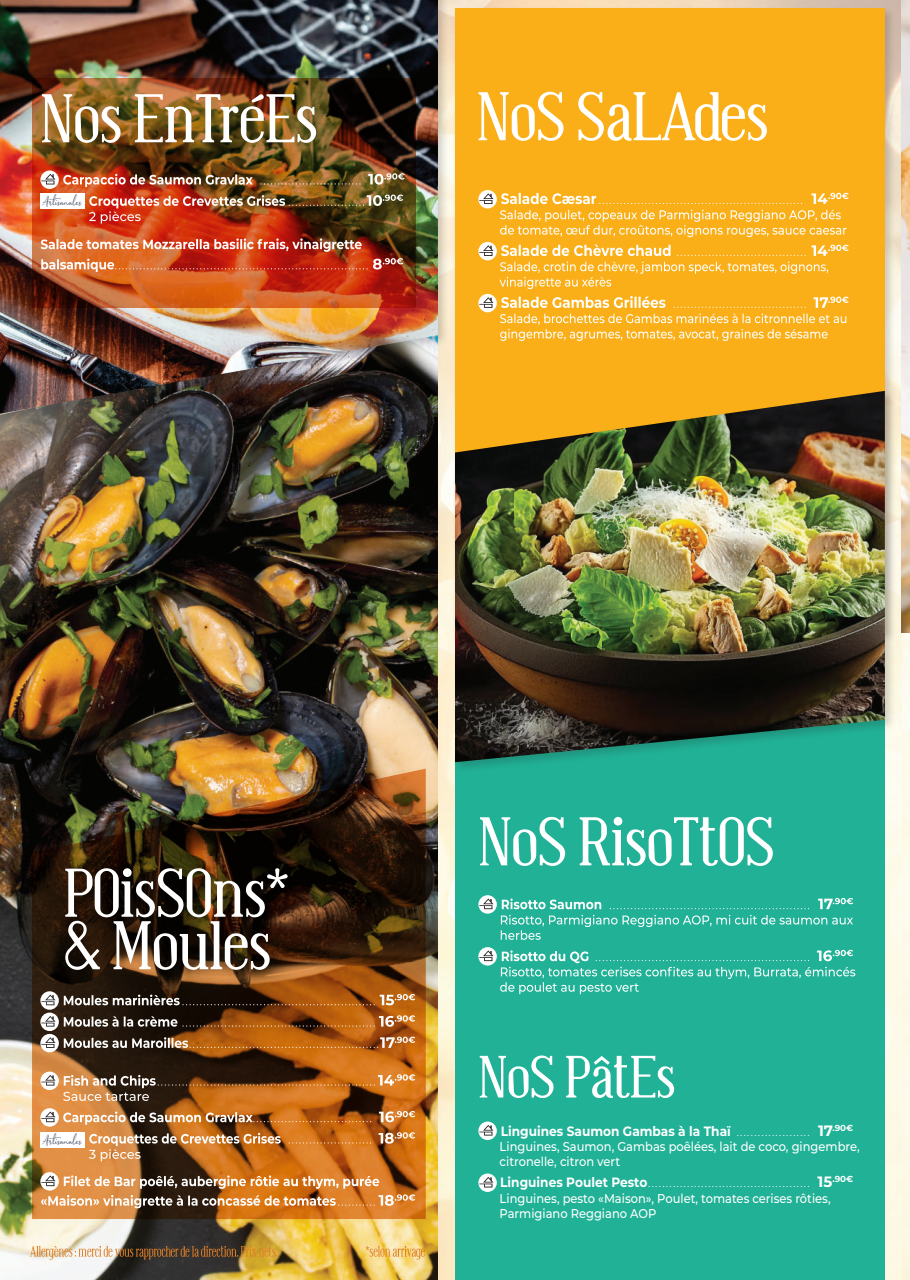
<style>
.page{position:relative;width:910px;height:1280px;background:#fff}
.page>*{position:absolute;margin:0;border:0;box-sizing:border-box;transform-origin:0 0}
.t1{font:15px "Sophistica 1";color:#3a445e}
.t2{font:700 13.5px "Montserrat";color:#fff;scale:.9 1}
.t3{font:500 12.75px/15.3px "Montserrat";color:#fff;scale:.9 1}
.t4{font:10.5px "Montserrat";color:#fff}
.s1{font-weight:400;font-size:10.5px}
.s2{font-size:15px}
.s3{font-weight:700;font-size:13.5px}
.s4{font-weight:700;font-size:15px}
</style>
<div class="page">
<img style="left:438px;top:0;width:472px;height:1280px">
<div style="left:455px;top:583px;width:430px;height:342px;background:#20b196"></div>
<div style="left:455px;top:825px;width:430px;height:455px;background:#20b196"></div>
<img style="left:0;top:427px;width:438px;height:853px">
<img style="left:901px;top:0;width:9px;height:632px">
<div style="left:451px;top:5px;width:445px;height:639px;background:#231f20;opacity:.2"></div>
<div style="left:455px;top:9px;width:429px;height:623px;background:#faaf18"></div>
<svg style="left:480px;top:817px;width:293px;height:49px"></svg>
<svg style="left:480px;top:1055px;width:194px;height:43px"></svg>
<svg style="left:30px;top:1246px;width:247px;height:13px"></svg>
<svg style="left:366px;top:1246px;width:59px;height:13px"></svg>
<img style="left:32px;top:768px;width:394px;height:451px">
<svg style="left:65px;top:868px;width:223px;height:102px"></svg>
<svg style="left:478px;top:1121px;width:19px;height:19px"></svg>
<svg style="left:479px;top:1125px;width:14px;height:10px"></svg>
<svg style="left:478px;top:1173px;width:19px;height:19px"></svg>
<svg style="left:479px;top:1177px;width:14px;height:10px"></svg>
<svg style="left:478px;top:92px;width:289px;height:49px"></svg>
<div style="left:452px;top:388px;width:444px;height:385px;background:#231f20;opacity:.2"></div>
<img style="left:455px;top:391px;width:430px;height:371px">
<div style="left:0;top:0;width:450px;height:427px;background:#231f20;opacity:.2"></div>
<img style="left:0;top:0;width:438px;height:414px">
<img style="left:32px;top:78px;width:383px;height:229px">
<img style="left:42px;top:94px;width:274px;height:49px">
<svg style="left:500px;top:950px;width:355px;height:44px"></svg>
<svg style="left:501px;top:915px;width:352px;height:25px"></svg>
<svg style="left:502px;top:898px;width:351px;height:11px"></svg>
<svg style="left:478px;top:895px;width:19px;height:19px"></svg>
<svg style="left:479px;top:898px;width:14px;height:11px"></svg>
<svg style="left:478px;top:947px;width:19px;height:18px"></svg>
<svg style="left:479px;top:950px;width:14px;height:11px"></svg>
<svg style="left:89px;top:1132px;width:326px;height:29px"></svg>
<svg style="left:63px;top:1111px;width:352px;height:14px"></svg>
<svg style="left:63px;top:1074px;width:352px;height:27px"></svg>
<svg style="left:64px;top:1037px;width:351px;height:11px"></svg>
<svg style="left:64px;top:1015px;width:351px;height:12px"></svg>
<svg style="left:64px;top:994px;width:351px;height:11px"></svg>
<svg style="left:40px;top:991px;width:19px;height:19px"></svg>
<svg style="left:41px;top:994px;width:15px;height:11px"></svg>
<svg style="left:40px;top:1012px;width:19px;height:19px"></svg>
<svg style="left:41px;top:1016px;width:15px;height:10px"></svg>
<svg style="left:40px;top:1034px;width:19px;height:18px"></svg>
<svg style="left:41px;top:1037px;width:15px;height:11px"></svg>
<svg style="left:40px;top:1071px;width:19px;height:19px"></svg>
<svg style="left:41px;top:1075px;width:15px;height:10px"></svg>
<svg style="left:40px;top:1108px;width:19px;height:19px"></svg>
<svg style="left:41px;top:1111px;width:15px;height:11px"></svg>
<div style="left:40px;top:1132px;width:45px;height:16px;background:#fff"></div>
<svg style="left:40px;top:1172px;width:19px;height:18px"></svg>
<svg style="left:41px;top:1175px;width:374px;height:33px"></svg>
<svg style="left:500px;top:296px;width:349px;height:45px"></svg>
<svg style="left:500px;top:262px;width:328px;height:27px"></svg>
<svg style="left:501px;top:245px;width:348px;height:11px"></svg>
<svg style="left:500px;top:210px;width:346px;height:27px"></svg>
<svg style="left:501px;top:193px;width:348px;height:11px"></svg>
<div style="left:478px;top:190px;width:19px;height:18px;background:#fff;border-radius:50%"></div>
<svg style="left:479px;top:193px;width:14px;height:11px"></svg>
<div style="left:478px;top:242px;width:19px;height:18px;background:#fff;border-radius:50%"></div>
<svg style="left:479px;top:245px;width:14px;height:11px"></svg>
<svg style="left:478px;top:294px;width:19px;height:18px"></svg>
<svg style="left:479px;top:297px;width:14px;height:11px"></svg>
<img style="left:41px;top:258px;width:362px;height:14px">
<img style="left:41px;top:238px;width:321px;height:14px">
<img style="left:89px;top:195px;width:314px;height:29px">
<img style="left:63px;top:173px;width:342px;height:14px">
<svg style="left:40px;top:170px;width:19px;height:19px"></svg>
<svg style="left:41px;top:174px;width:15px;height:10px"></svg>
<div style="left:40px;top:193px;width:45px;height:16px;background:#fff"></div>
<p class="t1" style="left:43px;top:191px;width:41px">Artisanales</p>
<p class="t1" style="left:43px;top:1130px;width:41px">Artisanales</p>
<p class="t2" style="left:501px;top:1121px;width:393px">Linguines Saumon Gambas à la Thaï <span class="s1">.....................</span> <span class="s2">17</span><sup>.90€</sup></p>
<p class="t3" style="left:500px;top:1138px;width:402px">Linguines, Saumon, Gambas poêlées, lait de coco, gingembre, citronelle, citron vert</p>
<p class="t4" style="left:500px;top:1176px;width:355px"><span class="s3">Linguines Poulet Pesto</span>.............................................. <span class="s4">15</span><sup>.90€</sup></p>
<p class="t3" style="left:500px;top:1190px;width:369px">Linguines, pesto «Maison», Poulet, tomates cerises rôties,<br>Parmigiano Reggiano AOP</p>
</div>
